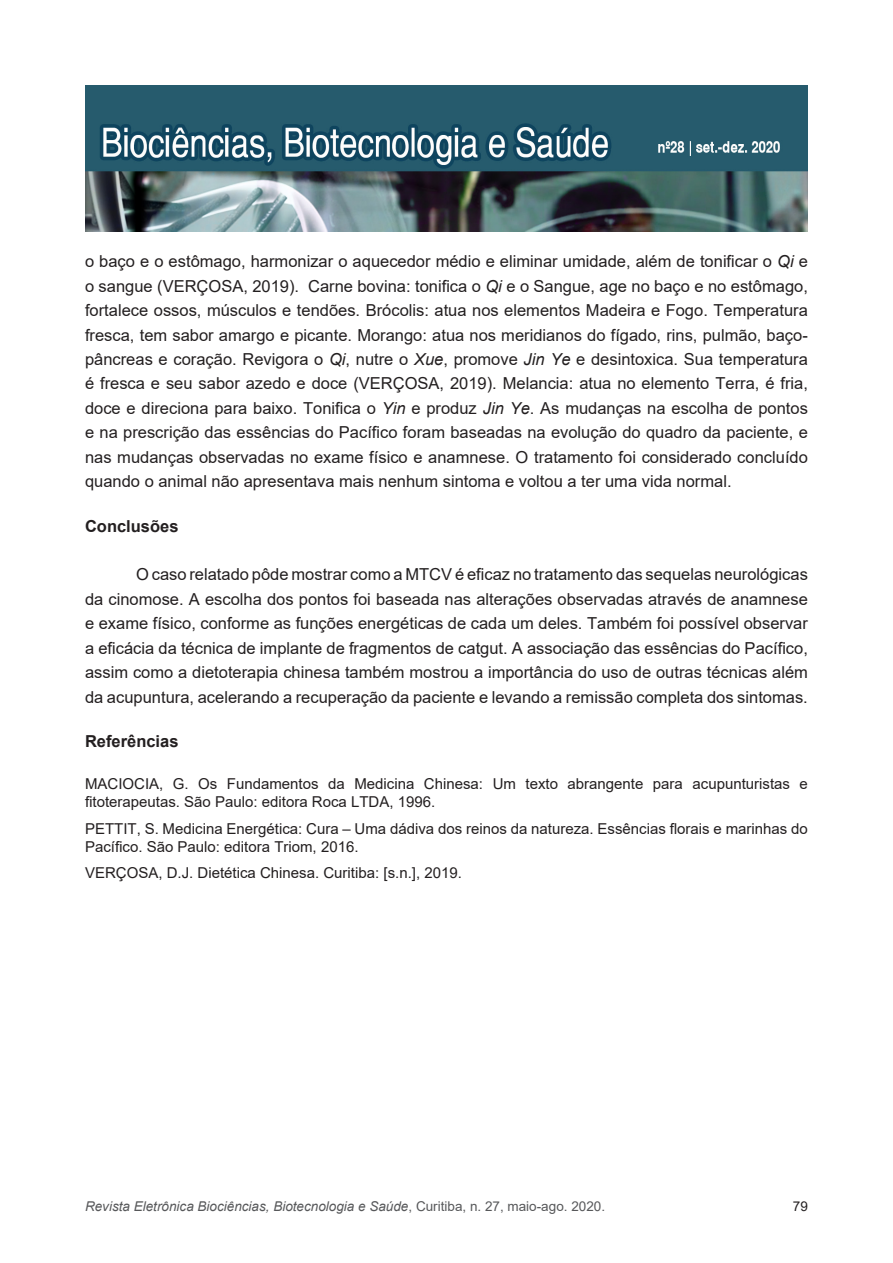
<style>
.page{position:relative;width:893px;height:1263px;background:#fff}
.page>*{position:absolute;margin:0;border:0;box-sizing:border-box;transform-origin:0 0}
.bio_texto{font:16.5px/24.5px "Arial";color:#231f20;text-align:justify}
.bio_subtítulo{font:700 16.5px "Arial";color:#231f20}
.bio_biblio{font:15px/18px "Arial";color:#231f20}
.t1{font:italic 13.5px "Arial";color:#57585a}
.t2{font:13.5px "Arial";color:#231f20}
.s1{font-style:italic}
.s2{font-style:normal}
</style>
<div class="page">
<img style="left:85px;top:85px;width:723px;height:146px">
<p class="bio_texto" style="left:85px;top:249px;width:724px">o baço e o estômago, harmonizar o aquecedor médio e eliminar umidade, além de tonificar o <span class="s1">Qi</span> e o sangue (VERÇOSA, 2019). Carne bovina: tonifica o <span class="s1">Qi</span> e o Sangue, age no baço e no estômago, fortalece ossos, músculos e tendões. Brócolis: atua nos elementos Madeira e Fogo. Temperatura fresca, tem sabor amargo e picante. Morango: atua nos meridianos do fígado, rins, pulmão, baço&shy;pâncreas e coração. Revigora o <span class="s1">Qi</span>, nutre o <span class="s1">Xue</span>, promove <span class="s1">Jin Ye</span> e desintoxica. Sua temperatura é fresca e seu sabor azedo e doce (VERÇOSA, 2019). Melancia: atua no elemento Terra, é fria, doce e direciona para baixo. Tonifica o <span class="s1">Yin</span> e produz <span class="s1">Jin Ye</span>. As mudanças na escolha de pontos e na prescrição das essências do Pacífico foram baseadas na evolução do quadro da paciente, e nas mudanças observadas no exame físico e anamnese. O tratamento foi considerado concluído quando o animal não apresentava mais nenhum sintoma e voltou a ter uma vida normal.</p>
<p class="bio_subtítulo" style="left:85px;top:514px;width:95px">Conclusões</p>
<p class="bio_texto" style="left:85px;top:562px;width:724px;text-indent:51px">O caso relatado pôde mostrar como a MTCV é eficaz no tratamento das sequelas neurológicas da cinomose. A escolha dos pontos foi baseada nas alterações observadas através de anamnese e exame físico, conforme as funções energéticas de cada um deles. Também foi possível observar a eficácia da técnica de implante de fragmentos de catgut. A associação das essências do Pacífico, assim como a dietoterapia chinesa também mostrou a importância do uso de outras técnicas além da acupuntura, acelerando a recuperação da paciente e levando a remissão completa dos sintomas.</p>
<p class="bio_subtítulo" style="left:85px;top:729px;width:95px">Referências</p>
<p class="bio_biblio" style="left:85px;top:775px;width:724px">MACIOCIA, G. Os Fundamentos da Medicina Chinesa: Um texto abrangente para acupunturistas e fitoterapeutas. São Paulo: editora Roca LTDA, 1996.</p>
<p class="bio_biblio" style="left:85px;top:819px;width:724px">PETTIT, S. Medicina Energética: Cura – Uma dádiva dos reinos da natureza. Essências florais e marinhas do<br>Pacífico. São Paulo: editora Triom, 2016.</p>
<p class="bio_biblio" style="left:85px;top:864px;width:378px">VERÇOSA, D.J. Dietética Chinesa. Curitiba: [s.n.], 2019.</p>
<p class="t1" style="left:85px;top:1197px;width:522px">Revista Eletrônica Biociências, Biotecnologia e Saúde<span class="s2">, Curitiba, n. 27, maio-ago. 2020.</span></p>
<p class="t2" style="left:793px;top:1197px;width:17px">79</p>
</div>
